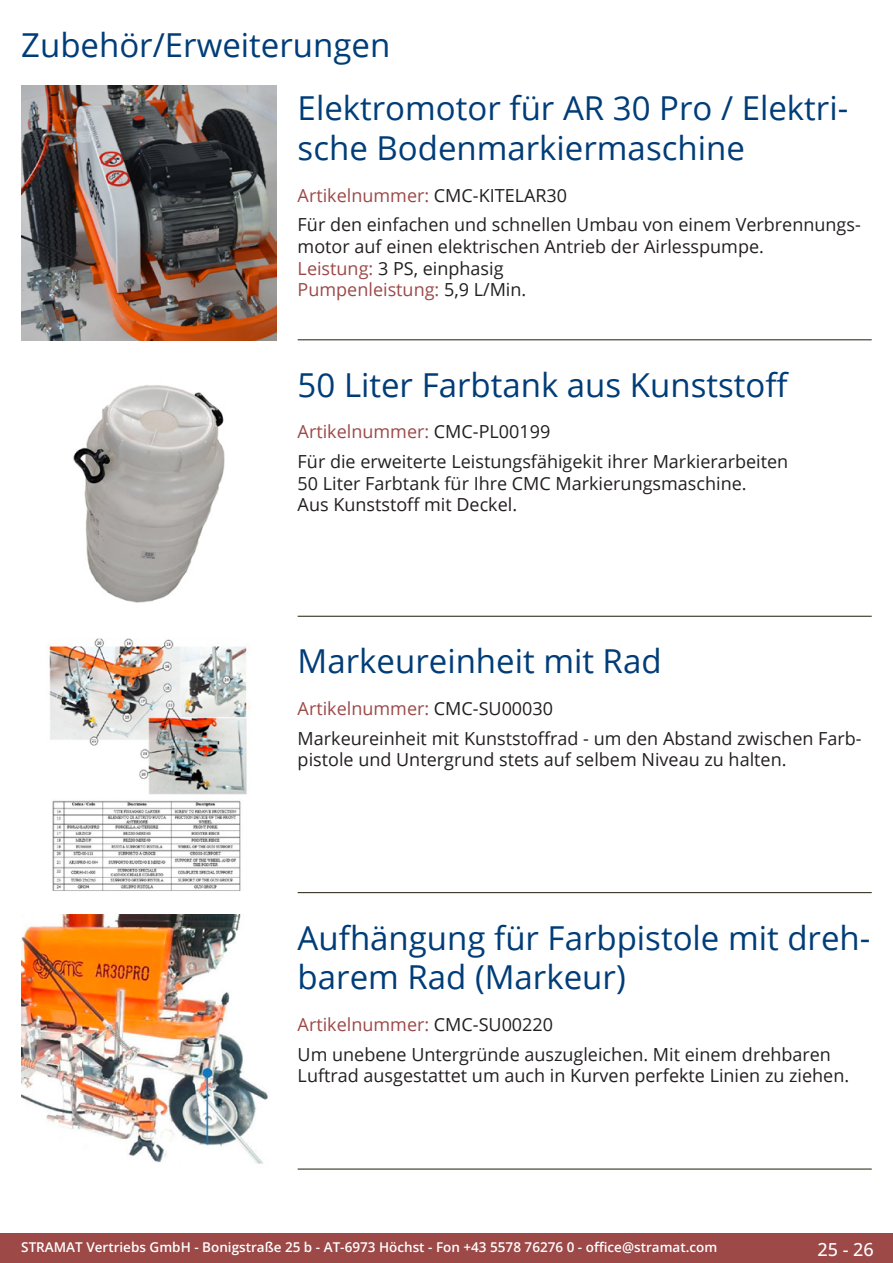
<style>
.page{position:relative;width:893px;height:1263px;background:#fff}
.page>*{position:absolute;margin:0;border:0;box-sizing:border-box;transform-origin:0 0}
.Produkttitel{font:33px/39.6px "Open Sans";color:#003d78}
.RastTitel{font:33px "Open Sans";color:#003d78}
.Beschreibung_Text{font:18px/21.6px "Open Sans";color:#231f20}
.TechDaten_Überschrif{font:18px "Open Sans";color:#9c4948}
.t1{font:500 18px "Open Sans";color:#fff}
.t2{font:600 13.5px "Open Sans";color:#fff}
.s1{color:#231f20}
.s2{color:#9c4948}
</style>
<div class="page">
<div style="left:0;top:1233px;width:893px;height:30px;background:#9c4948"></div>
<hr style="left:298px;top:340px;width:574px;height:1px;background:#201d08">
<hr style="left:298px;top:616px;width:574px;height:1px;background:#201d08">
<hr style="left:298px;top:892px;width:574px;height:1px;background:#201d08">
<hr style="left:298px;top:1169px;width:574px;height:1px;background:#201d08">
<img style="left:21px;top:85px;width:255px;height:255px">
<img style="left:73px;top:385px;width:152px;height:218px">
<img style="left:49px;top:638px;width:202px;height:253px">
<img style="left:21px;top:914px;width:247px;height:250px">
<p class="RastTitel" style="left:21px;top:22px;width:370px">Zubehör/Erweiterungen</p>
<p class="Produkttitel" style="left:298px;top:88px;width:549px">Elektromotor für AR 30 Pro / Elektri&shy;sche Bodenmarkiermaschine</p>
<p class="TechDaten_Überschrif" style="left:298px;top:183px;width:271px">Artikelnummer: <span class="s1">CMC-KITELAR30</span></p>
<p class="Beschreibung_Text" style="left:298px;top:214px;width:563px">Für den einfachen und schnellen Umbau von einem Verbrennungs&shy;motor auf einen elektrischen Antrieb der Airlesspumpe.<br><span class="s2">Leistung:</span> 3 PS, einphasig<br><span class="s2">Pumpenleistung:</span> 5,9 L/Min.</p>
<p class="Produkttitel" style="left:298px;top:364px;width:492px">50 Liter Farbtank aus Kunststoff</p>
<p class="TechDaten_Überschrif" style="left:298px;top:420px;width:254px">Artikelnummer: <span class="s1">CMC-PL00199</span></p>
<p class="Beschreibung_Text" style="left:298px;top:450px;width:492px">Für die erweiterte Leistungsfähigekit ihrer Markierarbeiten<br>50 Liter Farbtank für Ihre CMC Markierungsmaschine.<br>Aus Kunststoff mit Deckel.</p>
<p class="Produkttitel" style="left:298px;top:640px;width:365px">Markeureinheit mit Rad</p>
<p class="TechDaten_Überschrif" style="left:298px;top:696px;width:257px">Artikelnummer: <span class="s1">CMC-SU00030</span></p>
<p class="Beschreibung_Text" style="left:298px;top:727px;width:564px">Markeureinheit mit Kunststoffrad - um den Abstand zwischen Farb&shy;pistole und Untergrund stets auf selbem Niveau zu halten.</p>
<p class="Produkttitel" style="left:298px;top:917px;width:572px">Aufhängung für Farbpistole mit dreh&shy;barem Rad (Markeur)</p>
<p class="TechDaten_Überschrif" style="left:298px;top:1012px;width:257px">Artikelnummer: <span class="s1">CMC-SU00220</span></p>
<p class="Beschreibung_Text" style="left:298px;top:1043px;width:553px">Um unebene Untergründe auszugleichen. Mit einem drehbaren<br>Luftrad ausgestattet um auch in Kurven perfekte Linien zu ziehen.</p>
<p class="t2" style="left:21px;top:1238px;width:698px">STRAMAT Vertriebs GmbH - Bonigstraße 25 b - AT-6973 Höchst - Fon +43 5578 76276 0 - office@stramat.com</p>
<p class="t1" style="left:817px;top:1237px;width:58px">25 - 26</p>
</div>
